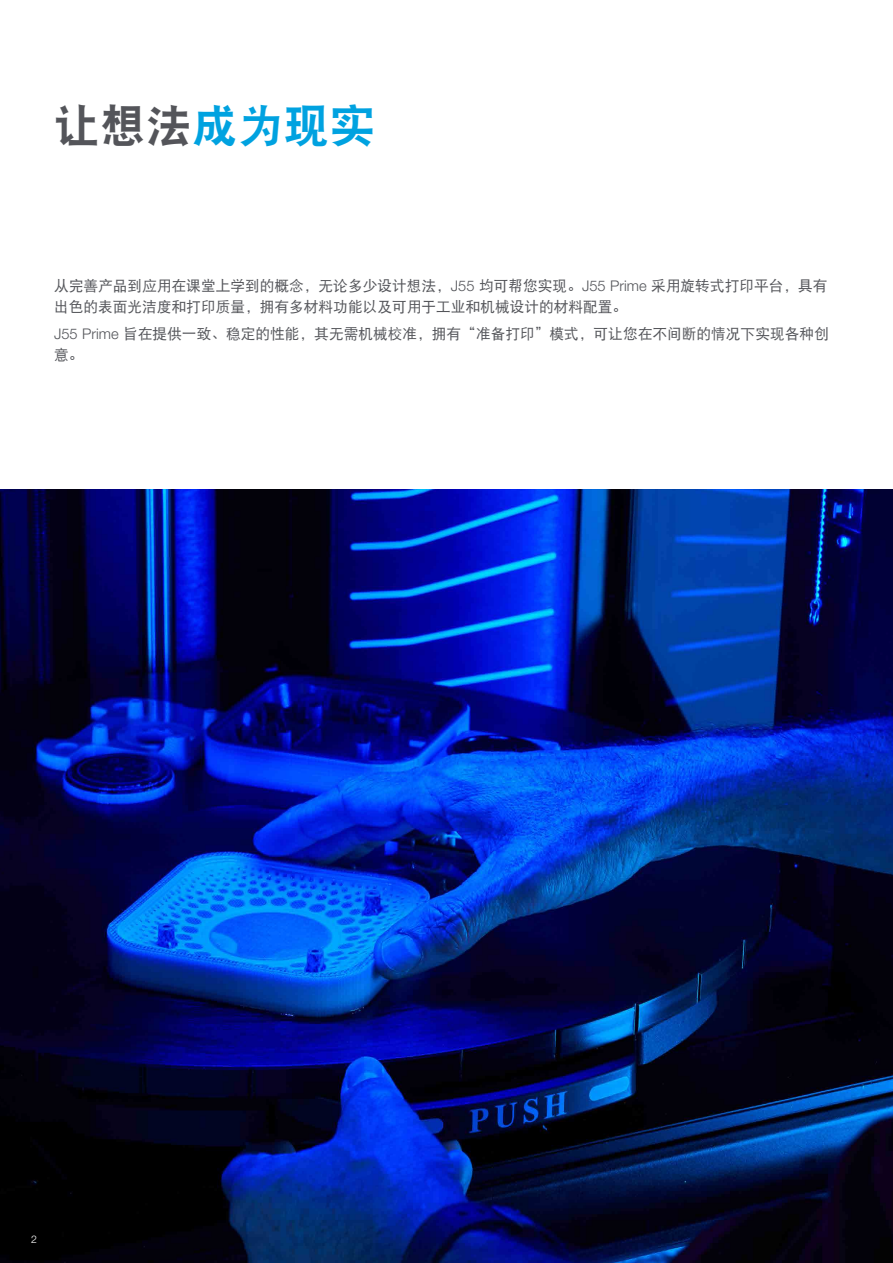
<style>
.page{position:relative;width:893px;height:1263px;background:#fff}
.page>*{position:absolute;margin:0;border:0;box-sizing:border-box;transform-origin:0 0}
.Page_Title{font:45.9px "DF Hei W9";color:#00a2e0}
.Para{font:14.7px/20.7px "DF Hei W5";color:#54555a}
.Pull_out_Quote{font:300 10.5px "Helvetica Neue LT Std";color:#fff}
.s1{color:#54555a}
.s2{font-family:"Helvetica Neue LT Std";font-weight:300}
</style>
<div class="page">
<img style="left:0;top:490px;width:892px;height:773px">
<hr style="left:892px;top:0;width:1px;height:1263px;background:#dad1cb">
<p class="Page_Title" style="left:54px;top:102px;width:323px"><span class="s1">让想法</span>成为现实</p>
<p class="Para" style="left:54px;top:275px;width:775px">从完善产品到应用在课堂上学到的概念，无论多少设计想法，<span class="s2">J55</span> 均可帮您实现。<span class="s2">J55 Prime</span> 采用旋转式打印平台，具有出色的表面光洁度和打印质量，拥有多材料功能以及可用于工业和机械设计的材料配置。</p>
<p class="Para" style="left:54px;top:323px;width:776px"><span class="s2">J55 Prime</span> 旨在提供一致、稳定的性能，其无需机械校准，拥有“准备打印”模式，可让您在不间断的情况下实现各种创意。</p>
<p class="Pull_out_Quote" style="left:31px;top:1233px;width:7px">2</p>
</div>
